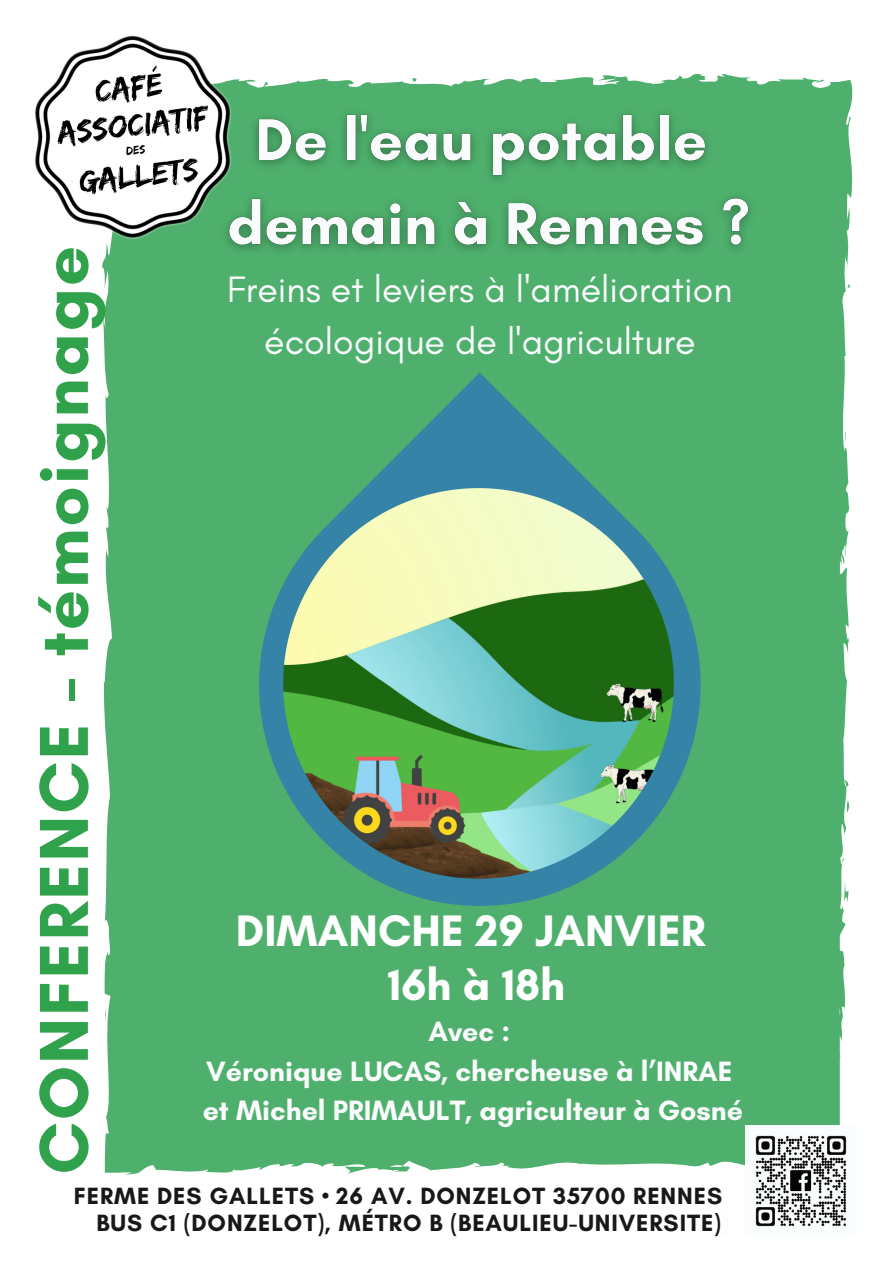
<style>
.page{position:relative;width:893px;height:1263px;background:#fff}
.page>*{position:absolute;margin:0;border:0;box-sizing:border-box;transform-origin:0 0}
.t1{font:700 70.5px "Glacial Indifference";letter-spacing:.025em;color:#2fa24b}
.t2{font:700 44.92px/53.5px "Glacial Indifference";color:#fff;text-align:center}
.t3{font:37.5px/52.3px "Glacial Indifference";color:#f9fbfc;text-align:center}
.t4{font:700 28.5px/39.4px "Glacial Indifference";color:#f9fbfc;text-align:center}
.t5{font:700 23.92px/26.5px "Glacial Indifference";letter-spacing:.04em;color:#181817;text-align:right}
.s1{color:#fdf9fd}
</style>
<div class="page">
<div style="left:102px;top:74px;width:751px;height:1100px;background:#4eb06c"></div>
<img style="left:35px;top:35px;width:198px;height:203px">
<img style="left:745px;top:1125px;width:108px;height:102px">
<svg style="left:259px;top:373px;width:441px;height:533px;background:#46a27d"></svg>
<img style="left:283px;top:488px;width:390px;height:390px">
<img style="left:213px;top:90px;width:551px;height:186px">
<h1 class="t1" style="left:20px;top:1174px;width:930px;rotate:-90deg">CONFERENCE - témoignage</h1>
<h3 class="t3" style="left:227px;top:264px;width:507px">Freins et leviers à l'amélioration écologique de l'agriculture</h3>
<h2 class="t2" style="left:236px;top:904px;width:471px">DIMANCHE 29 JANVIER<br>16h à 18h</h2>
<p class="t4" style="left:203px;top:1012px;width:542px">Avec :<br>Véronique LUCAS, chercheuse à l’INRAE et Michel PRIMAULT, agriculteur à Gosné</p>
<p class="t5" style="left:74px;top:1183px;width:656px">FERME DES GALLETS • 26 AV. DONZELOT 35700 RENNES<br>BUS C1 (DONZELOT), MÉTRO B (BEAULIEU-UNIVERSITE)<span class="s1">)</span></p>
</div>
